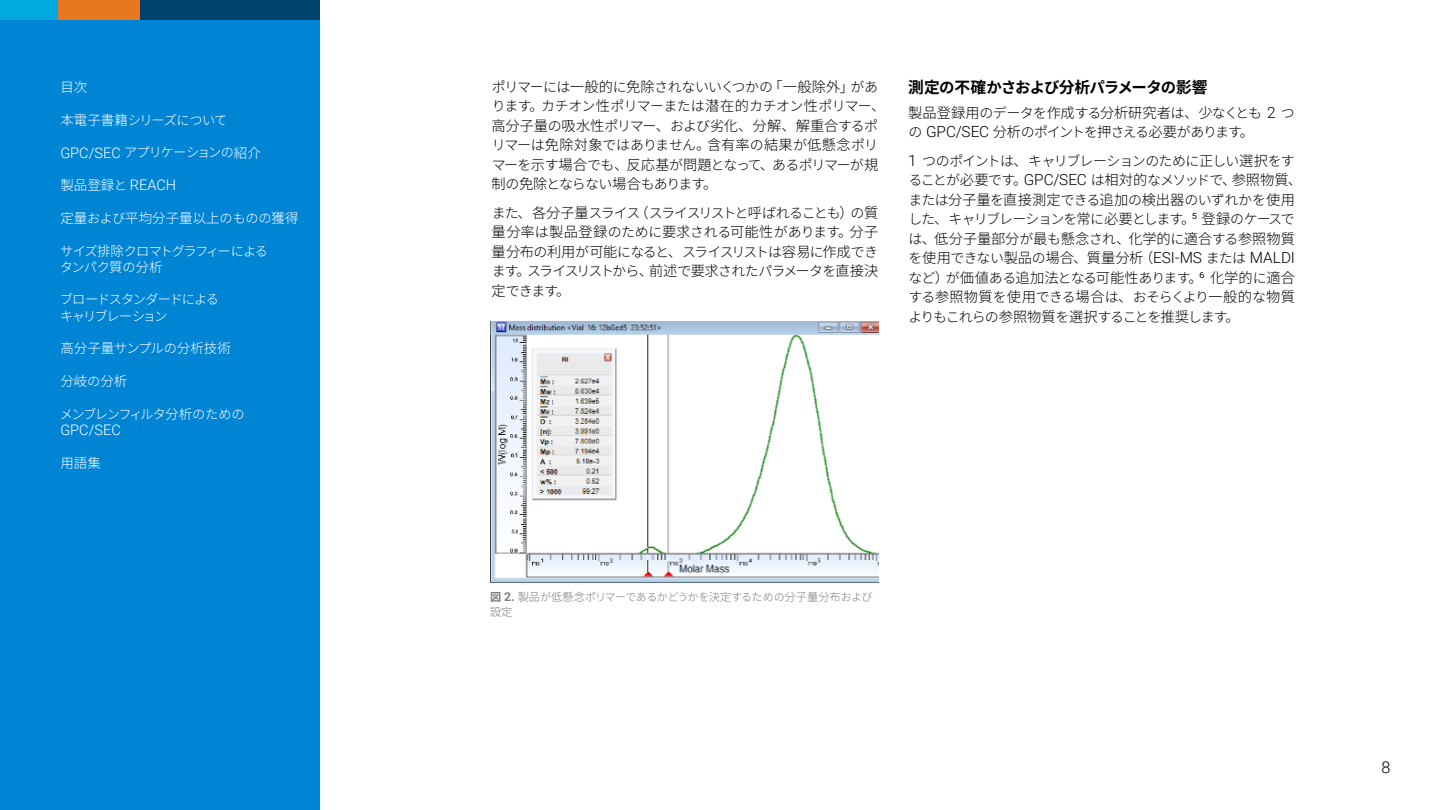
<style>
.page{position:relative;width:1440px;height:810px;background:#fff}
.page>*{position:absolute;margin:0;border:0;box-sizing:border-box;transform-origin:0 0}
.t1{font:300 16.2px "Roboto";color:#000}
.Heading2{font:700 15.45px "Noto Sans CJ Kjp";letter-spacing:-.07em;color:#000}
.t2{font:300 14.55px "Roboto";color:#fff}
.Body{font:300 14.25px/19.5px "Noto Sans CJ Kjp";letter-spacing:.005em;color:#000;text-align:justify}
.Body-2{font:300 14.25px "Noto Sans CJ Kjp";letter-spacing:.025em;color:#000}
.Body-3{font:300 13.95px/19.5px "Noto Sans CJ Kjp";letter-spacing:-.07em;color:#000;text-align:justify}
.Body-4{font:300 13.95px/19.5px "Noto Sans CJ Kjp";letter-spacing:-.045em;color:#000}
.Body-5{font:300 13.95px/19.5px "Noto Sans CJ Kjp";letter-spacing:-.09em;color:#000}
.Body-6{font:300 13.95px "Noto Sans CJ Kjp";letter-spacing:-.11em;color:#000}
.Body-7{font:300 13.95px "Noto Sans CJ Kjp";letter-spacing:-.1em;color:#000}
.t3{font:300 13.5px "Noto Sans CJ Kjp";color:#fff}
.t4{font:300 13.2px/16.2px "Noto Sans CJ Kjp";letter-spacing:-.09em;color:#fff}
.t5{font:300 13.2px "Noto Sans CJ Kjp";letter-spacing:-.07em;color:#fff}
.BROCHURE_caption_gray{font:300 11.25px "Noto Sans CJ Kjp";color:#787d82}
.BROCHURE_caption_gray-2{font:300 11.02px "Noto Sans CJ Kjp";letter-spacing:-.055em;color:#787d82}
.s1{font-size:13.5px}
.s2{font-family:"Roboto";font-size:14.55px}
.s3{font-family:"Noto Sans CJ Kjp";font-size:13.5px}
.s4{font-family:"Noto Sans CJ Kjp";font-size:13.2px}
.s5{font-size:13.2px}
.s6{font-size:14.25px}
.s7{font-size:13.95px}
.s8{font-size:15.75px}
.s9{font-family:"Roboto";font-size:15.38px}
.s10{font-weight:700;font-size:11.25px}
.s11{font-family:"Roboto";font-weight:700;font-size:12.15px}
.s12{font-size:11.25px}
</style>
<div class="page">
<div style="left:0;top:0;width:320px;height:810px;background:#0085d5"></div>
<div style="left:0;top:0;width:320px;height:20px;background:#00426a"></div>
<div style="left:0;top:0;width:81px;height:20px;background:#00a9e0"></div>
<div style="left:59px;top:0;width:81px;height:20px;background:#e87722"></div>
<img style="left:490px;top:322px;width:389px;height:260px">
<p class="t3" style="left:60px;top:80px;width:28px">目次</p>
<p class="t5" style="left:60px;top:113px;width:169px"><span class="s1">本電子書籍</span>シリーズについて</p>
<p class="t5" style="left:60px;top:145px;width:202px"><span class="s2">GPC/SEC</span> アプリケーションの<span class="s1">紹介</span></p>
<p class="t2" style="left:60px;top:175px;width:117px"><span class="s3">製品登録</span><span class="s4">と</span> REACH</p>
<p class="t3" style="left:60px;top:210px;width:240px">定量<span class="s5">および</span>平均分子量以上<span class="s5">のものの</span>獲得</p>
<p class="t4" style="left:60px;top:243px;width:210px">サイズ<span class="s1">排除</span>クロマトグラフィーによるタンパク<span class="s1">質</span>の<span class="s1">分析</span></p>
<p class="t4" style="left:60px;top:292px;width:161px">ブロードスタンダードによるキャリブレーション</p>
<p class="t3" style="left:60px;top:341px;width:172px">高分子量<span class="s5">サンプルの</span>分析技術</p>
<p class="t3" style="left:60px;top:374px;width:69px">分岐<span class="s5">の</span>分析</p>
<p class="t4" style="left:60px;top:406px;width:186px">メンブレンフィルタ<span class="s1">分析</span>のための</p>
<p class="t2" style="left:60px;top:420px;width:62px">GPC/SEC</p>
<p class="t3" style="left:60px;top:455px;width:42px">用語集</p>
<p class="Body-4" style="left:492px;top:77px;width:395px">ポリマーには<span class="s6">一般的</span>に<span class="s6">免除</span>されないいくつかの<span class="s6">「一般除外」</span>があります<span class="s6">。</span>カチオン<span class="s6">性</span>ポリマーまたは<span class="s6">潜在的</span>カチオン<span class="s6">性</span>ポリマー<span class="s6">、</span></p>
<p class="Body" style="left:492px;top:116px;width:388px">高分子量<span class="s7">の</span>吸水性<span class="s7">ポリマー</span>、<span class="s7">および</span>劣化、分解、解重合<span class="s7">するポ</span></p>
<p class="Body-3" style="left:492px;top:136px;width:388px">リマーは<span class="s6">免除対象</span>ではありません<span class="s6">。含有率</span>の<span class="s6">結果</span>が<span class="s6">低懸念</span>ポリマーを<span class="s6">示</span>す<span class="s6">場合</span>でも<span class="s6">、反応基</span>が<span class="s6">問題</span>となって<span class="s6">、</span>あるポリマーが<span class="s6">規制</span>の<span class="s6">免除</span>とならない<span class="s6">場合</span>もあります<span class="s6">。</span></p>
<p class="Body-6" style="left:492px;top:205px;width:388px">また<span class="s6">、各分子量</span>スライス<span class="s6">（</span>スライスリストと<span class="s6">呼</span>ばれることも<span class="s6">）</span>の<span class="s6">質</span></p>
<p class="Body-2" style="left:492px;top:224px;width:388px">量分率<span class="s7">は</span>製品登録<span class="s7">のために</span>要求<span class="s7">される</span>可能性<span class="s7">があります</span>。分子</p>
<p class="Body-3" style="left:492px;top:242px;width:388px;line-height:19.9px"><span class="s6">量分布</span>の<span class="s6">利用</span>が<span class="s6">可能</span>になると<span class="s6">、</span>スライスリストは<span class="s6">容易</span>に<span class="s6">作成</span>できます<span class="s6">。</span>スライスリストから<span class="s6">、前述</span>で<span class="s6">要求</span>されたパラメータを<span class="s6">直接決定</span>できます<span class="s6">。</span></p>
<p class="Heading2" style="left:908px;top:78px;width:301px"><span class="s8">測定</span>の<span class="s8">不確</span>かさおよび<span class="s8">分析</span>パラメータの<span class="s8">影響</span></p>
<p class="Body" style="left:908px;top:103px;width:388px">製品登録用<span class="s7">のデータを</span>作成<span class="s7">する</span>分析研究者<span class="s7">は</span>、少<span class="s7">なくとも</span> <span class="s9">2</span> <span class="s7">つ</span></p>
<p class="Body-7" style="left:908px;top:124px;width:347px">の <span class="s9">GPC/SEC</span> <span class="s6">分析</span>のポイントを<span class="s6">押</span>さえる<span class="s6">必要</span>があります<span class="s6">。</span></p>
<p class="Body-3" style="left:908px;top:151px;width:395px;text-align:left"><span class="s9">1</span> つのポイントは<span class="s6">、</span>キャリブレーションのために<span class="s6">正</span>しい<span class="s6">選択</span>をすることが<span class="s6">必要</span>です<span class="s6">。</span><span class="s9">GPC/SEC</span> は<span class="s6">相対的</span>なメソッドで<span class="s6">、参照物質、</span>または<span class="s6">分子量</span>を<span class="s6">直接測定</span>できる<span class="s6">追加</span>の<span class="s6">検出器</span>のいずれかを<span class="s6">使用</span>した<span class="s6">、</span>キャリブレーションを<span class="s6">常</span>に<span class="s6">必要</span>とします<span class="s6">。</span><span class="s9">5</span> <span class="s6">登録</span>のケースで</p>
<p class="Body" style="left:908px;top:229px;width:388px"><span class="s7">は</span>、低分子量部分<span class="s7">が</span>最<span class="s7">も</span>懸念<span class="s7">され</span>、化学的<span class="s7">に</span>適合<span class="s7">する</span>参照物質<span class="s7">を</span>使用<span class="s7">できない</span>製品<span class="s7">の</span>場合、質量分析（<span class="s9">ESI-MS</span> <span class="s7">または</span> <span class="s9">MALDI</span><span class="s7">など</span>）<span class="s7">が</span>価値<span class="s7">ある</span>追加法<span class="s7">となる</span>可能性<span class="s7">あります</span>。<span class="s9">6</span> 化学的<span class="s7">に</span>適合</p>
<p class="Body-5" style="left:908px;top:288px;width:388px">する<span class="s6">参照物質</span>を<span class="s6">使用</span>できる<span class="s6">場合</span>は<span class="s6">、</span>おそらくより<span class="s6">一般的</span>な<span class="s6">物質</span>よりもこれらの<span class="s6">参照物質</span>を<span class="s6">選択</span>することを<span class="s6">推奨</span>します<span class="s6">。</span></p>
<p class="BROCHURE_caption_gray-2" style="left:490px;top:590px;width:384px"><span class="s10">図</span> <span class="s11">2.</span> <span class="s12">製品</span>が<span class="s12">低懸念</span>ポリマーであるかどうかを<span class="s12">決定</span>するための<span class="s12">分子量分布</span>および</p>
<p class="BROCHURE_caption_gray" style="left:490px;top:606px;width:24px">設定</p>
<p class="t1" style="left:1382px;top:756px;width:10px">8</p>
</div>
